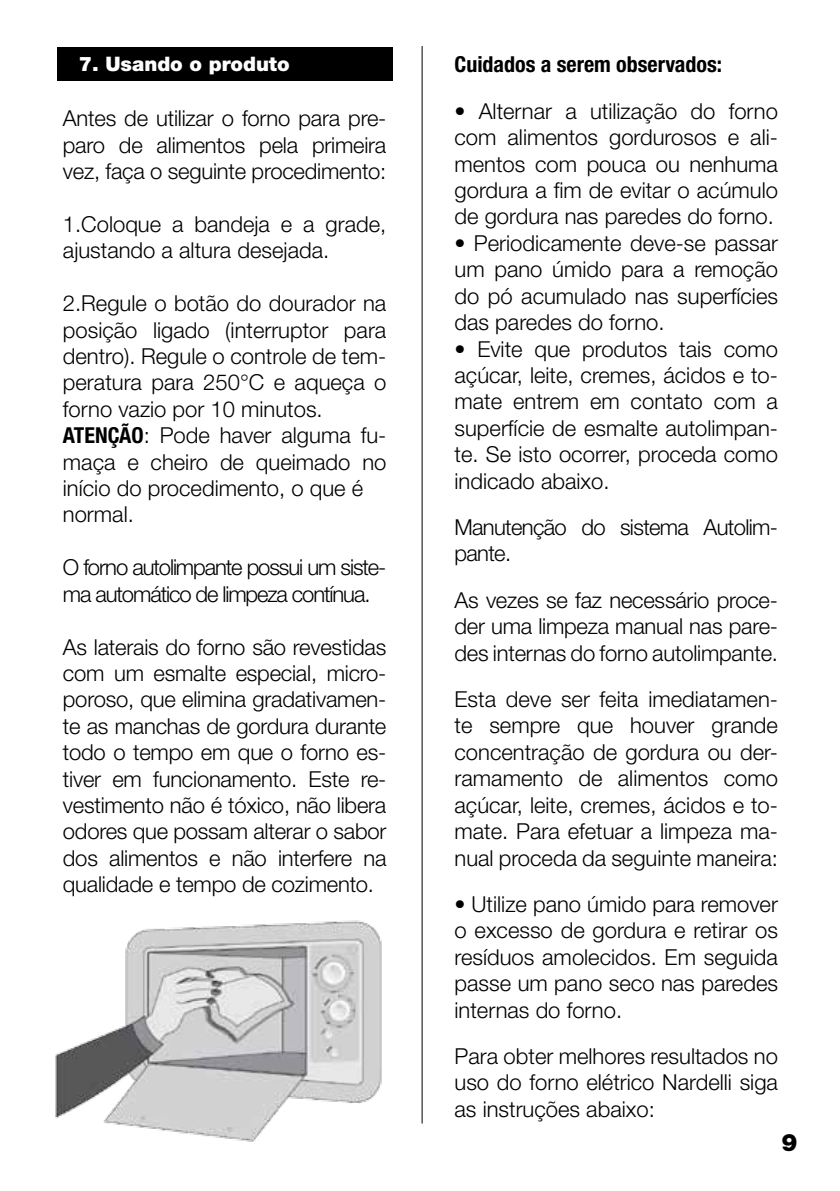
<style>
.page{position:relative;width:840px;height:1191px;background:#fff}
.page>*{position:absolute;margin:0;border:0;box-sizing:border-box;transform-origin:0 0}
.t1{font:900 24px "Helvetica Neue LT Std";color:#000}
.t2{font:300 22px/26.4px "Helvetica Neue LT Std";color:#000;text-align:justify}
.t3{font:300 22px/26.4px "Helvetica Neue LT Std";letter-spacing:-.05em;color:#000}
.t4{font:300 22px/26.4px "Helvetica Neue LT Std";letter-spacing:-.03em;color:#000}
.t5{font:700 condensed 22px "Helvetica Neue LT Std";color:#000}
.t6{font:900 20px "Helvetica Neue LT Std";color:#fff}
.s1{font-weight:700;font-stretch:condensed}
</style>
<div class="page">
<div style="left:57px;top:47px;width:335px;height:34px;background:#000"></div>
<img style="left:55px;top:920px;width:327px;height:222px">
<hr style="left:421px;top:46px;width:1px;height:1077px;background:#000">
<p class="t6" style="left:79px;top:52px;width:212px">7. Usando o produto</p>
<p class="t2" style="left:63px;top:105px;width:325px">Antes de utilizar o forno para pre&shy;paro de alimentos pela primeira vez, faça o seguinte procedimento:</p>
<p class="t2" style="left:63px;top:210px;width:325px">1.Coloque a bandeja e a grade, ajustando a altura desejada.</p>
<p class="t2" style="left:63px;top:290px;width:325px;text-align:left">2.Regule o botão do dourador na posição ligado (interruptor para dentro). Regule o controle de tem&shy;peratura para 250°C e aqueça o forno vazio por 10 minutos.<br><span class="s1">ATENÇÃO</span>: Pode haver alguma fu&shy;maça e cheiro de queimado no início do procedimento, o que é normal.</p>
<p class="t3" style="left:63px;top:554px;width:325px">O forno autolimpante possui um siste&shy;ma automático de limpeza contínua.</p>
<p class="t2" style="left:63px;top:633px;width:325px">As laterais do forno são revestidas com um esmalte especial, micro&shy;poroso, que elimina gradativamen&shy;te as manchas de gordura durante todo o tempo em que o forno es&shy;tiver em funcionamento. Este re&shy;vestimento não é tóxico, não libera odores que possam alterar o sabor dos alimentos e não interfere na qualidade e tempo de cozimento.</p>
<p class="t5" style="left:454px;top:51px;width:269px">Cuidados a serem observados:</p>
<p class="t2" style="left:454px;top:97px;width:325px">• Alternar a utilização do forno com alimentos gordurosos e ali&shy;mentos com pouca ou nenhuma gordura a fim de evitar o acúmulo de gordura nas paredes do forno.</p>
<p class="t2" style="left:454px;top:229px;width:325px">• Periodicamente deve-se passar um pano úmido para a remoção do pó acumulado nas superfícies das paredes do forno.</p>
<p class="t2" style="left:454px;top:335px;width:325px">• Evite que produtos tais como açúcar, leite, cremes, ácidos e to&shy;mate entrem em contato com a superfície de esmalte autolimpan&shy;te. Se isto ocorrer, proceda como indicado abaixo.</p>
<p class="t4" style="left:454px;top:513px;width:325px">Manutenção do sistema Autolim&shy;pante.</p>
<p class="t2" style="left:454px;top:586px;width:325px">As vezes se faz necessário proce&shy;der uma limpeza manual nas pare&shy;des internas do forno autolimpante.</p>
<p class="t2" style="left:454px;top:685px;width:325px">Esta deve ser feita imediatamen&shy;te sempre que houver grande concentração de gordura ou der&shy;ramamento de alimentos como açúcar, leite, cremes, ácidos e to&shy;mate. Para efetuar a limpeza ma&shy;nual proceda da seguinte maneira:</p>
<p class="t2" style="left:454px;top:890px;width:325px">• Utilize pano úmido para remover o excesso de gordura e retirar os resíduos amolecidos. Em seguida passe um pano seco nas paredes internas do forno.</p>
<p class="t2" style="left:454px;top:1042px;width:325px">Para obter melhores resultados no uso do forno elétrico Nardelli siga as instruções abaixo:</p>
<p class="t1" style="left:781px;top:1128px;width:18px">9</p>
</div>
